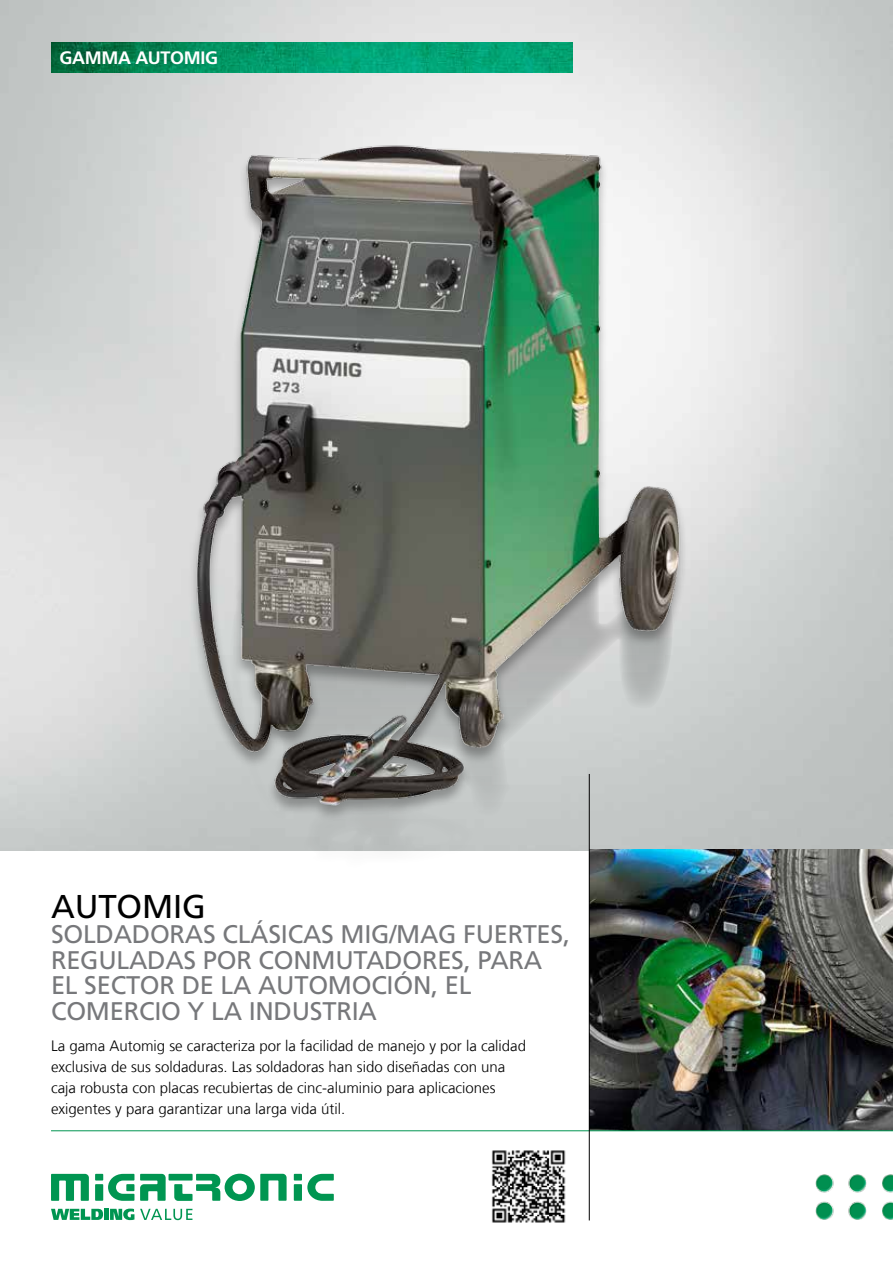
<style>
.page{position:relative;width:893px;height:1263px;background:#fff}
.page>*{position:absolute;margin:0;border:0;box-sizing:border-box;transform-origin:0 0}
.t1{font:33px "Frutiger LT Pro";letter-spacing:-.005em;color:#000}
.t2{font:25.5px/25.5px "Frutiger LT Pro";letter-spacing:-.01em;color:#77787b}
.t3{font:700 18px "Frutiger LT Pro";letter-spacing:-.02em;color:#fff}
.t4{font:300 15px/21px "Frutiger LT Com";color:#000}
</style>
<div class="page">
<img style="left:491px;top:1150px;width:75px;height:73px">
<img style="left:0;top:0;width:893px;height:850px">
<img style="left:229px;top:822px;width:444px;height:47px">
<img style="left:590px;top:849px;width:303px;height:281px">
<img style="left:51px;top:43px;width:522px;height:29px">
<div style="left:95px;top:1174px;width:8px;height:6px;background:#009551"></div>
<div style="left:95px;top:1184px;width:8px;height:17px;background:#009551"></div>
<div style="left:294px;top:1174px;width:8px;height:6px;background:#009551"></div>
<div style="left:294px;top:1184px;width:8px;height:17px;background:#009551"></div>
<svg style="left:108px;top:1174px;width:26px;height:27px"></svg>
<svg style="left:307px;top:1174px;width:27px;height:27px"></svg>
<svg style="left:140px;top:1174px;width:26px;height:27px"></svg>
<svg style="left:51px;top:1174px;width:38px;height:27px"></svg>
<div style="left:169px;top:1174px;width:24px;height:6px;background:#009551"></div>
<svg style="left:174px;top:1174px;width:113px;height:27px"></svg>
<svg style="left:51px;top:1209px;width:52px;height:11px"></svg>
<div style="left:104px;top:1209px;width:5px;height:11px;background:#009551"></div>
<svg style="left:110px;top:1208px;width:24px;height:12px"></svg>
<svg style="left:140px;top:1209px;width:52px;height:11px"></svg>
<img style="left:815px;top:1174px;width:78px;height:46px">
<hr style="left:51px;top:1130px;width:842px;height:1px;background:#009551">
<hr style="left:589px;top:774px;width:1px;height:446px;background:#000">
<img style="left:184px;top:138px;width:507px;height:679px">
<p class="t3" style="left:60px;top:47px;width:160px">GAMMA AUTOMIG</p>
<h1 class="t1" style="left:51px;top:887px;width:156px">AUTOMIG</h1>
<h2 class="t2" style="left:51px;top:922px;width:521px">SOLDADORAS CLÁSICAS MIG/MAG FUERTES,<br>REGULADAS POR CONMUTADORES, PARA<br>EL SECTOR DE LA AUTOMOCIÓN, EL<br>COMERCIO Y LA INDUSTRIA</h2>
<p class="t4" style="left:51px;top:1036px;width:477px">La gama Automig se caracteriza por la facilidad de manejo y por la calidad exclusiva de sus soldaduras. Las soldadoras han sido diseñadas con una caja robusta con placas recubiertas de cinc-aluminio para aplicaciones exigentes y para garantizar una larga vida útil.</p>
</div>
